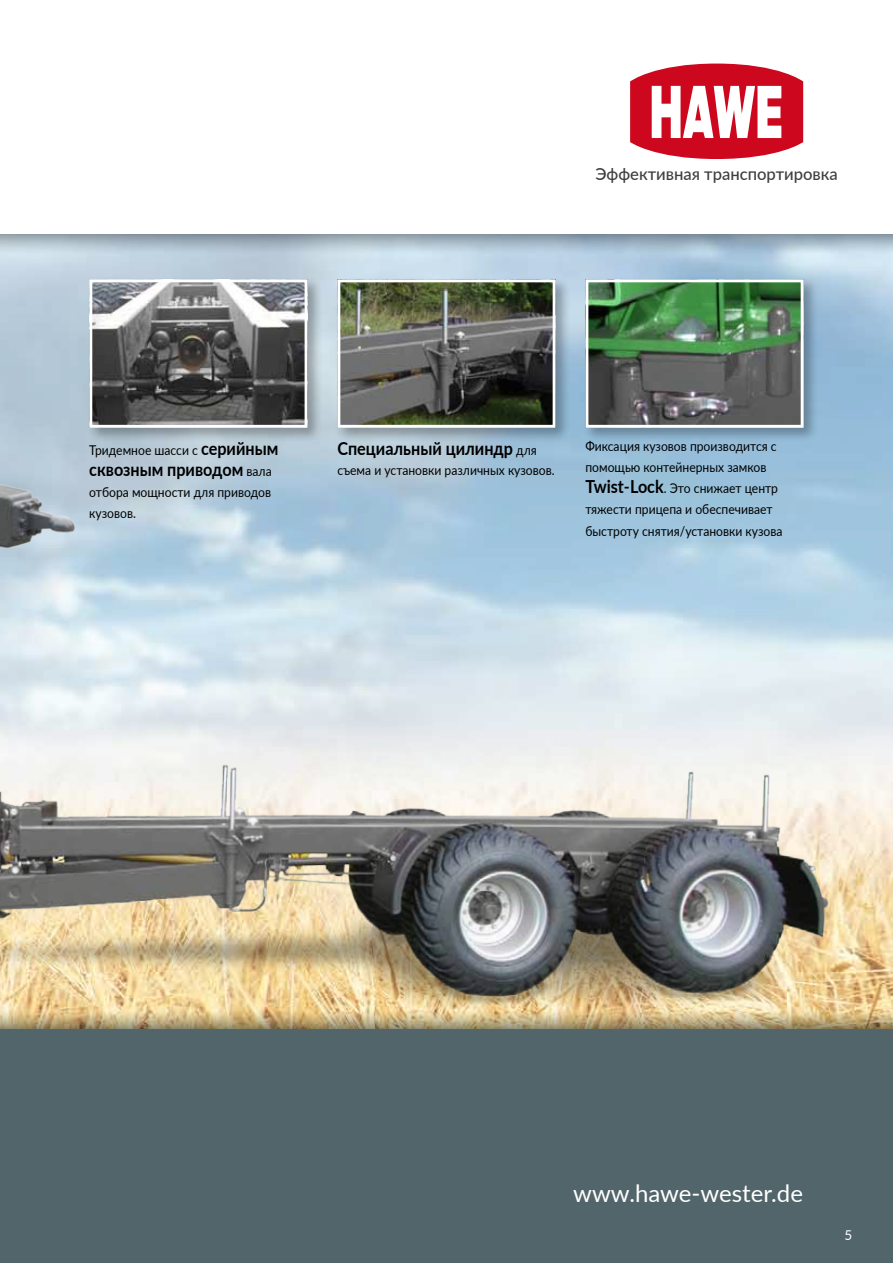
<style>
.page{position:relative;width:893px;height:1263px;background:#fff}
.page>*{position:absolute;margin:0;border:0;box-sizing:border-box;transform-origin:0 0}
.t1{font:24px "Lato";color:#fff}
.t2{font:700 18px "Lato";color:#000;scale:.9 1}
.t3{font:500 16.65px "Lato";color:#3e3d40}
.t4{font:13.5px/21px "Lato";color:#000;scale:.9 1}
.t5{font:13.5px "Lato";color:#fff}
.s1{font-weight:700;font-size:18px}
.s2{font-weight:400;font-size:13.5px}
</style>
<div class="page">
<img style="left:0;top:253px;width:893px;height:757px">
<img style="left:0;top:253px;width:99px;height:367px">
<svg style="left:860px;top:1010px;width:33px;height:19px"></svg>
<svg style="left:0;top:234px;width:893px;height:19px;background:#a5b7c5"></svg>
<div style="left:0;top:1029px;width:893px;height:234px;background:#52656b"></div>
<svg style="left:630px;top:64px;width:173px;height:95px"></svg>
<img style="left:0;top:741px;width:860px;height:288px">
<div style="left:582px;top:276px;width:237px;height:167px;background:#000;opacity:.3"></div>
<img style="left:589px;top:283px;width:211px;height:141px">
<div style="left:585px;top:279px;width:219px;height:149px;border:3px solid #fff"></div>
<div style="left:334px;top:276px;width:237px;height:167px;background:#000;opacity:.3"></div>
<img style="left:341px;top:283px;width:211px;height:141px">
<div style="left:337px;top:279px;width:219px;height:149px;border:3px solid #fff"></div>
<div style="left:86px;top:276px;width:237px;height:167px;background:#000;opacity:.3"></div>
<img style="left:93px;top:283px;width:211px;height:141px">
<div style="left:89px;top:279px;width:219px;height:149px;border:3px solid #fff"></div>
<p class="t3" style="left:595px;top:162px;width:244px">Эффективная транспортировка</p>
<p class="t4" style="left:89px;top:439px;width:212px">Тридемное шасси с <span class="s1">серийным</span></p>
<h2 class="t2" style="left:89px;top:456px;width:204px">сквозным приводом <span class="s2">вала</span></h2>
<p class="t4" style="left:89px;top:481px;width:203px">отбора мощности для приводов кузовов.</p>
<h2 class="t2" style="left:337px;top:435px;width:223px">Специальный цилиндр <span class="s2">для</span></h2>
<p class="t4" style="left:337px;top:459px;width:243px">съема и установки различных кузовов.</p>
<p class="t4" style="left:585px;top:435px;width:220px">Фиксация кузовов производится с помощью контейнерных замков<br><span class="s1">Twist-Lock</span>. Это снижает центр тяжести прицепа и обеспечивает быстроту снятия/установки кузова</p>
<h1 class="t1" style="left:573px;top:1176px;width:231px">www.hawe-wester.de</h1>
<p class="t5" style="left:844px;top:1225px;width:9px">5</p>
</div>
